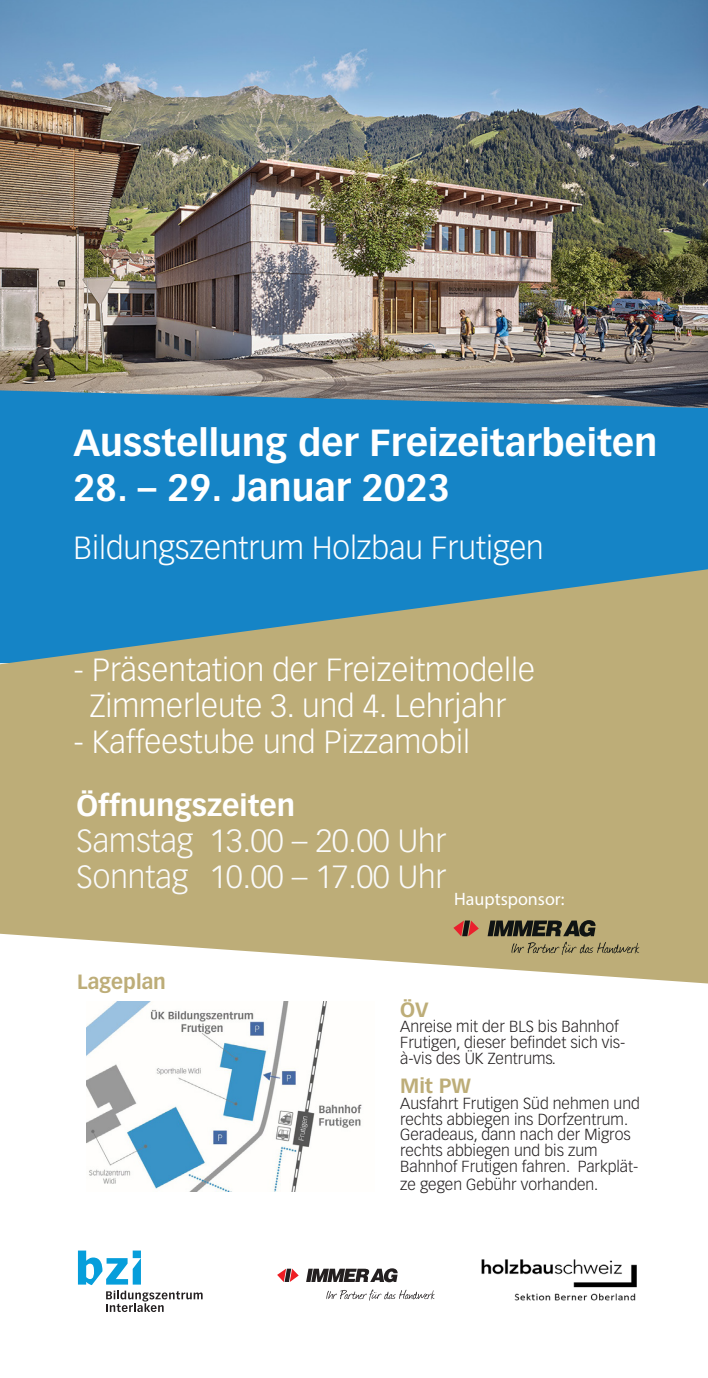
<style>
.page{position:relative;width:708px;height:1378px;background:#fff}
.page>*{position:absolute;margin:0;border:0;box-sizing:border-box;transform-origin:0 0}
.t1{font:700 37.12px "Vectora LT Pro";color:#fff}
.t2{font:300 31.5px/36px "Vectora LT Pro";color:#fff;text-align:center}
.Subtitle{font:300 31.5px "Vectora LT Pro";color:#fafafa}
.Subtitle-2{font:700 29.25px "Vectora LT Pro";color:#fff}
.Subtitle-3{font:700 20.25px "Vectora LT Pro";color:#bdad78}
.Subtitle-4{font:18px "Myriad Pro";color:#fff}
.Subtitle-5{font:300 15.75px/15.8px "Vectora LT Pro";color:#231f20}
</style>
<div class="page">
<img style="left:0;top:0;width:708px;height:390px">
<div style="left:0;top:390px;width:708px;height:179px;background:#1584c6"></div>
<svg style="left:0;top:569px;width:708px;height:414px;background:#adad89"></svg>
<svg style="left:78px;top:1250px;width:125px;height:62px"></svg>
<svg style="left:306px;top:1268px;width:92px;height:14px"></svg>
<svg style="left:277px;top:1268px;width:22px;height:14px"></svg>
<svg style="left:326px;top:1289px;width:109px;height:11px"></svg>
<img style="left:481px;top:1259px;width:156px;height:41px">
<svg style="left:453px;top:920px;width:26px;height:16px"></svg>
<svg style="left:488px;top:920px;width:151px;height:35px;background:#8c815b"></svg>
<img style="left:87px;top:1002px;width:275px;height:189px">
<p class="t1" style="left:73px;top:420px;width:586px">Ausstellung der Freizeitarbeiten</p>
<p class="t1" style="left:73px;top:465px;width:378px">28. – 29. Januar 2023</p>
<p class="t2" style="left:73px;top:530px;width:472px">Bildungszentrum Holzbau Frutigen</p>
<p class="t2" style="left:73px;top:652px;width:463px">- Präsentation der Freizeitmodelle<br>Zimmerleute 3. und 4. Lehrjahr</p>
<p class="t2" style="left:73px;top:724px;width:398px">- Kaffeestube und Pizzamobil</p>
<p class="Subtitle-2" style="left:77px;top:788px;width:220px">Öffnungszeiten</p>
<p class="Subtitle" style="left:77px;top:822px;width:372px">Samstag 13.00 – 20.00 Uhr</p>
<p class="Subtitle" style="left:77px;top:858px;width:372px">Sonntag 10.00 – 17.00 Uhr</p>
<p class="Subtitle-4" style="left:454px;top:888px;width:112px">Hauptsponsor:</p>
<p class="Subtitle-3" style="left:77px;top:969px;width:90px">Lageplan</p>
<p class="Subtitle-3" style="left:400px;top:997px;width:30px">ÖV</p>
<p class="Subtitle-5" style="left:400px;top:1019px;width:227px">Anreise mit der BLS bis Bahnhof<br>Frutigen, dieser befindet sich vis-</p>
<p class="Subtitle-5" style="left:400px;top:1050px;width:157px">à-vis des ÜK Zentrums.</p>
<p class="Subtitle-3" style="left:400px;top:1073px;width:72px">Mit PW</p>
<p class="Subtitle-5" style="left:400px;top:1095px;width:241px">Ausfahrt Frutigen Süd nehmen und rechts abbiegen ins Dorfzentrum.<br>Geradeaus, dann nach der Migros rechts abbiegen und bis zum</p>
<p class="Subtitle-5" style="left:400px;top:1157px;width:240px;line-height:18px">Bahnhof Frutigen fahren. Parkplät&shy;ze gegen Gebühr vorhanden.</p>
</div>
